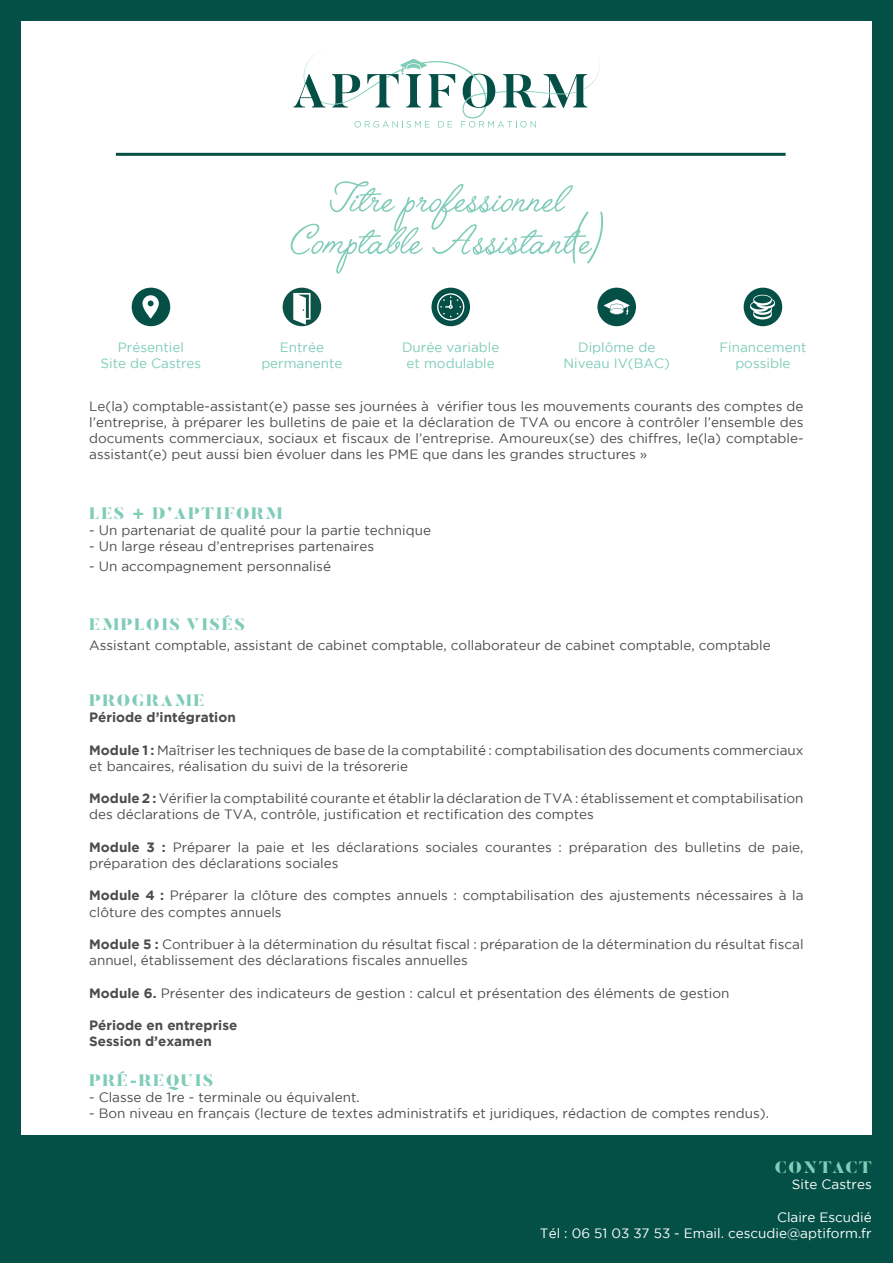
<style>
.page{position:relative;width:893px;height:1263px;background:#045046}
.page>*{position:absolute;margin:0;border:0;box-sizing:border-box;transform-origin:0 0}
.t1{font:52.5px "Angelface";color:#7fccb8}
.t2{font:900 16.5px "Butler";letter-spacing:.1em;color:#7fccb8}
.t3{font:13.5px/16.2px "Gotham";color:#4b4c4d}
.t4{font:13.5px "Gotham";color:#7fccb8}
.t5{font:13.5px "Gotham";color:#fff}
.t6{font:700 13.5px "Gotham";color:#4b4c4d}
.s1{font-weight:700}
</style>
<div class="page">
<div style="left:21px;top:21px;width:851px;height:1221px;background:#fff"></div>
<hr style="left:116px;top:153px;width:670px;height:3px;background:#045046">
<svg style="left:293px;top:51px;width:307px;height:77px"></svg>
<svg style="left:744px;top:288px;width:38px;height:38px"></svg>
<svg style="left:132px;top:288px;width:38px;height:38px"></svg>
<svg style="left:597px;top:288px;width:39px;height:38px"></svg>
<svg style="left:431px;top:288px;width:39px;height:38px"></svg>
<svg style="left:283px;top:288px;width:38px;height:38px"></svg>
<div style="left:17px;top:1134px;width:867px;height:120px;background:#045046"></div>
<p class="t4" style="left:118px;top:339px;width:68px">Présentiel</p>
<p class="t4" style="left:101px;top:355px;width:102px">Site de Castres</p>
<p class="t1" style="left:329px;top:170px;width:236px">Titre professionnel</p>
<p class="t1" style="left:290px;top:212px;width:314px">Comptable Assistant(e)</p>
<p class="t4" style="left:280px;top:339px;width:46px">Entrée</p>
<p class="t4" style="left:261px;top:355px;width:83px">permanente</p>
<p class="t4" style="left:402px;top:339px;width:99px">Durée variable</p>
<p class="t4" style="left:407px;top:355px;width:90px">et modulable</p>
<p class="t4" style="left:578px;top:339px;width:79px">Diplôme de</p>
<p class="t4" style="left:563px;top:355px;width:108px">Niveau IV(BAC)</p>
<p class="t4" style="left:719px;top:339px;width:89px">Financement</p>
<p class="t4" style="left:735px;top:355px;width:57px">possible</p>
<p class="t3" style="left:89px;top:398px;width:716px;text-align:justify">Le(la) comptable-assistant(e) passe ses journées à vérifier tous les mouvements courants des comptes de l’entreprise, à préparer les bulletins de paie et la déclaration de TVA ou encore à contrôler l’ensemble des documents commerciaux, sociaux et fiscaux de l’entreprise. Amoureux(se) des chiffres, le(la) comptable&shy;assistant(e) peut aussi bien évoluer dans les PME que dans les grandes structures »</p>
<p class="t2" style="left:89px;top:502px;width:195px">LES + D’APTIFORM</p>
<p class="t3" style="left:89px;top:522px;width:343px">- Un partenariat de qualité pour la partie technique</p>
<p class="t3" style="left:89px;top:538px;width:286px">- Un large réseau d’entreprises partenaires</p>
<p class="t3" style="left:89px;top:558px;width:243px">- Un accompagnement personnalisé</p>
<p class="t2" style="left:89px;top:614px;width:157px">EMPLOIS VISÉS</p>
<p class="t3" style="left:89px;top:637px;width:683px">Assistant comptable, assistant de cabinet comptable, collaborateur de cabinet comptable, comptable</p>
<p class="t2" style="left:89px;top:690px;width:117px">PROGRAME</p>
<p class="t6" style="left:89px;top:709px;width:148px">Période d’intégration</p>
<p class="t3" style="left:89px;top:741px;width:716px"><span class="s1">Module 1 :</span> Maîtriser les techniques de base de la comptabilité : comptabilisation des documents commerciaux et bancaires, réalisation du suivi de la trésorerie</p>
<p class="t3" style="left:89px;top:790px;width:716px"><span class="s1">Module 2 :</span> Vérifier la comptabilité courante et établir la déclaration de TVA : établissement et comptabilisation des déclarations de TVA, contrôle, justification et rectification des comptes</p>
<p class="t3" style="left:89px;top:839px;width:716px"><span class="s1">Module 3 :</span> Préparer la paie et les déclarations sociales courantes : préparation des bulletins de paie, préparation des déclarations sociales</p>
<p class="t3" style="left:89px;top:887px;width:716px"><span class="s1">Module 4 :</span> Préparer la clôture des comptes annuels : comptabilisation des ajustements nécessaires à la clôture des comptes annuels</p>
<p class="t3" style="left:89px;top:936px;width:716px"><span class="s1">Module 5 :</span> Contribuer à la détermination du résultat fiscal : préparation de la détermination du résultat fiscal annuel, établissement des déclarations fiscales annuelles</p>
<p class="t3" style="left:89px;top:984px;width:642px"><span class="s1">Module 6.</span> Présenter des indicateurs de gestion : calcul et présentation des éléments de gestion</p>
<p class="t6" style="left:89px;top:1017px;width:150px">Période en entreprise</p>
<p class="t6" style="left:89px;top:1033px;width:124px">Session d’examen</p>
<p class="t2" style="left:89px;top:1069px;width:126px">PRÉ-REQUIS</p>
<p class="t3" style="left:89px;top:1089px;width:272px">- Classe de 1re - terminale ou équivalent.</p>
<p class="t3" style="left:89px;top:1105px;width:681px">- Bon niveau en français (lecture de textes administratifs et juridiques, rédaction de comptes rendus).</p>
<p class="t2" style="left:775px;top:1157px;width:98px">CONTACT</p>
<p class="t5" style="left:792px;top:1177px;width:81px">Site Castres</p>
<p class="t5" style="left:777px;top:1209px;width:96px">Claire Escudié</p>
<p class="t5" style="left:540px;top:1225px;width:333px">Tél : 06 51 03 37 53 - Email. cescudie@aptiform.fr</p>
</div>
